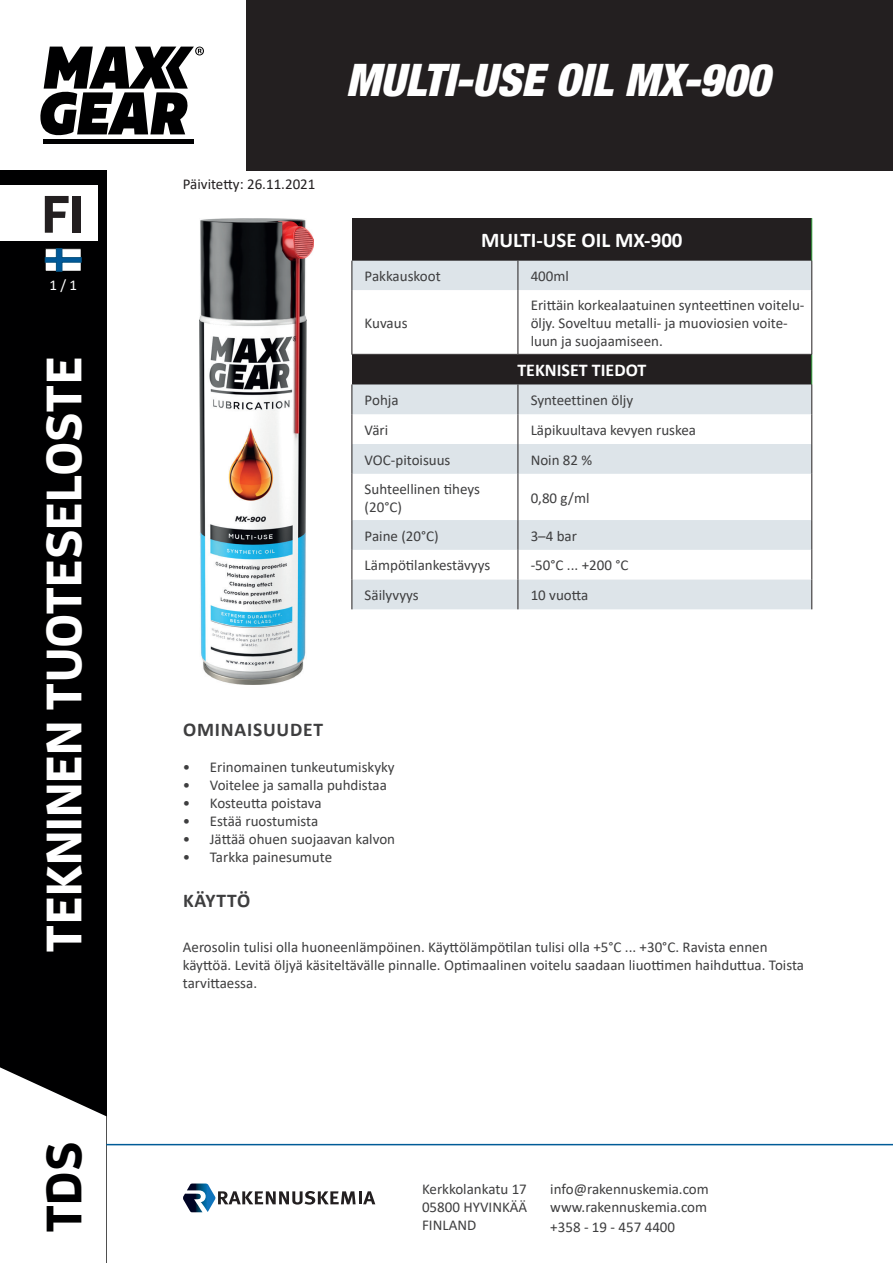
<style>
.page{position:relative;width:893px;height:1263px;background:#fff}
.page>*{position:absolute;margin:0;border:0;box-sizing:border-box;transform-origin:0 0}
.t1{font:700 52.5px "Enzo OT";color:#231f20}
.t2{font:700 49.5px "Enzo OT";color:#fff}
.t3{font:700 49.5px "Enzo OT";color:#000001}
.t4{font:italic 900 condensed 45px "Helvetica Neue LT Std";color:#fff}
.t5{font:700 21px "Calibri";color:#fff}
.t6{font:700 19.5px "Calibri";letter-spacing:.04em;color:#3e3e3f}
.t7{font:700 18px "Calibri";color:#fff}
.t8{font:15px/18px "Calibri";color:#3e3e3f}
.t9{font:15px "Calibri";color:#231f20}
.t10{font:15px "Calibri";color:#fff}
</style>
<div class="page">
<div style="left:247px;top:0;width:646px;height:170px;background:#231f20"></div>
<div style="left:0;top:170px;width:106px;height:1093px;background:#000001"></div>
<svg style="left:0;top:1067px;width:106px;height:196px;background:#dedede"></svg>
<hr style="left:106px;top:1144px;width:787px;height:1px;background:#005c98">
<div style="left:0;top:186px;width:98px;height:55px;background:#fff"></div>
<svg style="left:45px;top:248px;width:36px;height:23px"></svg>
<svg style="left:183px;top:1183px;width:192px;height:29px"></svg>
<hr style="left:44px;top:140px;width:150px;height:4px;background:#000001">
<svg style="left:40px;top:47px;width:164px;height:88px"></svg>
<img style="left:200px;top:218px;width:113px;height:466px">
<div style="left:352px;top:355px;width:460px;height:29px;background:#231f20"></div>
<svg style="left:352px;top:384px;width:459px;height:225px;fill:#dde4e9"></svg>
<svg style="left:811px;top:355px;width:1px;height:29px"></svg>
<hr style="left:351px;top:384px;width:1px;height:30px;background:#231f20">
<hr style="left:518px;top:384px;width:1px;height:30px;background:#231f20">
<hr style="left:811px;top:384px;width:1px;height:30px;background:#231f20">
<hr style="left:351px;top:414px;width:1px;height:30px;background:#231f20">
<hr style="left:518px;top:414px;width:1px;height:30px;background:#231f20">
<hr style="left:811px;top:414px;width:1px;height:30px;background:#231f20">
<hr style="left:351px;top:444px;width:1px;height:30px;background:#231f20">
<hr style="left:518px;top:444px;width:1px;height:30px;background:#231f20">
<hr style="left:811px;top:444px;width:1px;height:30px;background:#231f20">
<hr style="left:351px;top:474px;width:1px;height:46px;background:#231f20">
<hr style="left:518px;top:474px;width:1px;height:46px;background:#231f20">
<hr style="left:811px;top:474px;width:1px;height:46px;background:#231f20">
<hr style="left:351px;top:520px;width:1px;height:30px;background:#231f20">
<hr style="left:518px;top:520px;width:1px;height:30px;background:#231f20">
<hr style="left:811px;top:520px;width:1px;height:30px;background:#231f20">
<hr style="left:351px;top:550px;width:1px;height:30px;background:#231f20">
<hr style="left:518px;top:550px;width:1px;height:30px;background:#231f20">
<hr style="left:811px;top:550px;width:1px;height:30px;background:#231f20">
<svg style="left:351px;top:580px;width:1px;height:29px"></svg>
<svg style="left:518px;top:580px;width:1px;height:29px"></svg>
<svg style="left:811px;top:580px;width:1px;height:29px"></svg>
<div style="left:352px;top:218px;width:460px;height:43px;background:#231f20"></div>
<hr style="left:811px;top:218px;width:1px;height:43px;background:#40ae49">
<div style="left:351px;top:261px;width:461px;height:29px;background:#dde4e9"></div>
<hr style="left:351px;top:290px;width:1px;height:64px;background:#231f20">
<hr style="left:518px;top:290px;width:1px;height:64px;background:#231f20">
<hr style="left:811px;top:290px;width:1px;height:64px;background:#231f20">
<hr style="left:351px;top:354px;width:167px;height:1px;background:#231f20">
<hr style="left:518px;top:354px;width:294px;height:1px;background:#231f20">
<h1 class="t1" style="left:42px;top:181px;width:44px">FI</h1>
<p class="t10" style="left:49px;top:275px;width:29px">1 / 1</p>
<h2 class="t2" style="left:33px;top:952px;width:597px;rotate:-90deg">TEKNINEN TUOTESELOSTE</h2>
<h2 class="t3" style="left:33px;top:1233px;width:93px;rotate:-90deg">TDS</h2>
<p class="t9" style="left:183px;top:173px;width:134px">Päivitetty: 26.11.2021</p>
<h3 class="t4" style="left:346px;top:52px;width:425px">MULTI-USE OIL MX-900</h3>
<h3 class="t5" style="left:481px;top:225px;width:203px">MULTI-USE OIL MX-900</h3>
<p class="t8" style="left:365px;top:267px;width:78px">Pakkauskoot</p>
<p class="t8" style="left:531px;top:267px;width:40px">400ml</p>
<p class="t8" style="left:365px;top:313px;width:44px">Kuvaus</p>
<p class="t8" style="left:531px;top:295px;width:275px">Erittäin korkealaatuinen synteettinen voitelu&shy;öljy. Soveltuu metalli- ja muoviosien voite&shy;luun ja suojaamiseen.</p>
<p class="t7" style="left:517px;top:358px;width:130px">TEKNISET TIEDOT</p>
<p class="t8" style="left:365px;top:391px;width:35px">Pohja</p>
<p class="t8" style="left:531px;top:391px;width:104px">Synteettinen öljy</p>
<p class="t8" style="left:365px;top:420px;width:25px">Väri</p>
<p class="t8" style="left:531px;top:420px;width:167px">Läpikuultava kevyen ruskea</p>
<p class="t8" style="left:365px;top:450px;width:87px">VOC-pitoisuus</p>
<p class="t8" style="left:531px;top:450px;width:63px">Noin 82 %</p>
<p class="t8" style="left:365px;top:479px;width:117px">Suhteellinen tiheys (20°C)</p>
<p class="t8" style="left:531px;top:488px;width:60px">0,80 g/ml</p>
<p class="t8" style="left:365px;top:526px;width:76px">Paine (20°C)</p>
<p class="t8" style="left:531px;top:526px;width:48px">3–4 bar</p>
<p class="t8" style="left:365px;top:556px;width:127px">Lämpötilankestävyys</p>
<p class="t8" style="left:531px;top:556px;width:99px">-50°C ... +200 °C</p>
<p class="t8" style="left:365px;top:586px;width:56px">Säilyvyys</p>
<p class="t8" style="left:531px;top:586px;width:59px">10 vuotta</p>
<h3 class="t6" style="left:183px;top:716px;width:141px">OMINAISUUDET</h3>
<p class="t8" style="left:183px;top:757px;width:213px">• Erinomainen tunkeutumiskyky</p>
<p class="t8" style="left:183px;top:775px;width:206px">• Voitelee ja samalla puhdistaa</p>
<p class="t8" style="left:183px;top:793px;width:140px">• Kosteutta poistava</p>
<p class="t8" style="left:183px;top:811px;width:137px">• Estää ruostumista</p>
<p class="t8" style="left:183px;top:829px;width:214px">• Jättää ohuen suojaavan kalvon</p>
<p class="t8" style="left:183px;top:847px;width:151px">• Tarkka painesumute</p>
<h3 class="t6" style="left:183px;top:887px;width:69px">KÄYTTÖ</h3>
<p class="t8" style="left:183px;top:937px;width:623px">Aerosolin tulisi olla huoneenlämpöinen. Käyttölämpötilan tulisi olla +5°C ... +30°C. Ravista ennen käyttöä. Levitä öljyä käsiteltävälle pinnalle. Optimaalinen voitelu saadaan liuottimen haihduttua. Toista tarvittaessa.</p>
<p class="t8" style="left:422px;top:1180px;width:107px;text-align:justify">Kerkkolankatu 17<br>05800 HYVINKÄÄ FINLAND</p>
<p class="t8" style="left:550px;top:1180px;width:160px;line-height:18.6px;text-align:justify">info@rakennuskemia.com www.rakennuskemia.com +358 - 19 - 457 4400</p>
</div>
